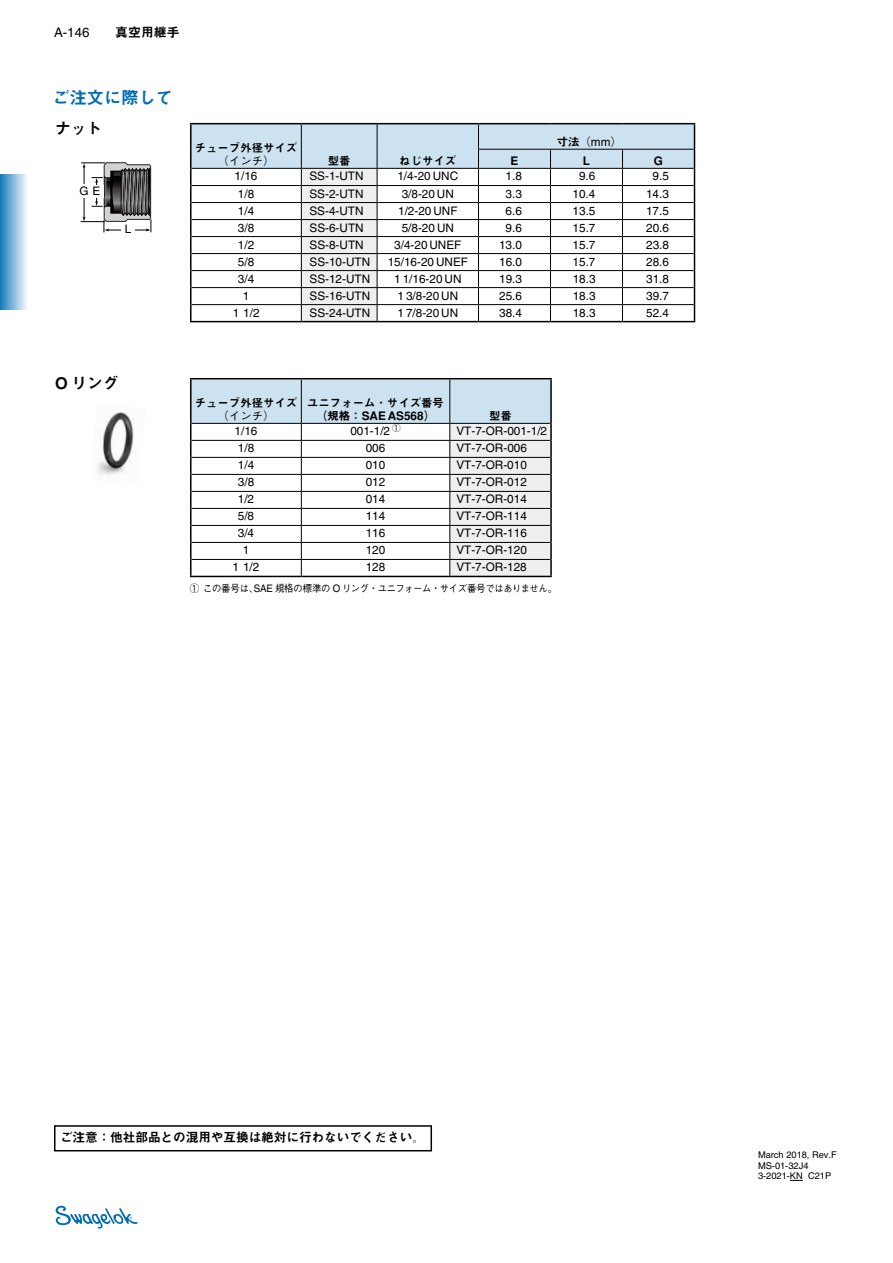
<style>
.page{position:relative;width:893px;height:1263px;background:#fff}
.page>*{position:absolute;margin:0;border:0;box-sizing:border-box;transform-origin:0 0}
.t1{font:17.25px "Midashi Go MB31";color:#006cb2}
.t2{font:15.75px "Midashi Go MB31";color:#000}
.t3{font:13.35px "Helvetica";color:#000}
.t4{font:12.9px "Midashi Go MB31";letter-spacing:-.015em;color:#000}
.t5{font:11.7px "Helvetica";color:#000}
.t6{font:700 11.7px "Helvetica";color:#000}
.t7{font:11.4px "Midashi Go MB31";color:#000}
.t8{font:500 11.1px "Gothic BBB";letter-spacing:.02em;color:#000}
.t9{font:500 9.9px "Gothic BBB";letter-spacing:-.04em;color:#000;scale:.94 1}
.t10{font:9.3px/10.5px "Helvetica";color:#000}
.s1{font-family:"Gothic BBB";font-weight:500;font-size:12.9px}
.s2{font-family:"Midashi Go MB31";font-size:12.9px}
.s3{font-size:11.4px}
.s4{font-family:"Gothic BBB";font-weight:500}
.s5{font-family:"Helvetica";font-size:11.7px}
.s6{font-family:"Helvetica";font-weight:700;font-size:16.2px}
.s7{font-family:"Midashi Go MB31";font-weight:400;font-size:11.4px}
.s8{font-size:10.05px}
.s9{font-family:"Helvetica";font-weight:400;font-size:10.35px}
</style>
<div class="page">
<div style="left:0;top:174px;width:28px;height:135px;background:linear-gradient(to right,#1a7bba,#f2f8fb)"></div>
<svg style="left:56px;top:1206px;width:82px;height:22px"></svg>
<div style="left:54px;top:1125px;width:378px;height:26px;border:2px solid #000"></div>
<svg style="left:790px;top:1180px;width:13px;height:1px"></svg>
<img style="left:97px;top:412px;width:37px;height:63px">
<hr style="left:190px;top:378px;width:111px;height:1px;background:#000">
<hr style="left:301px;top:378px;width:149px;height:1px;background:#000">
<hr style="left:450px;top:378px;width:102px;height:1px;background:#000">
<hr style="left:190px;top:576px;width:111px;height:1px;background:#000">
<hr style="left:301px;top:576px;width:149px;height:1px;background:#000">
<hr style="left:450px;top:576px;width:102px;height:1px;background:#000">
<svg style="left:190px;top:379px;width:362px;height:197px"></svg>
<hr style="left:190px;top:123px;width:111px;height:1px;background:#000">
<hr style="left:301px;top:123px;width:76px;height:1px;background:#000">
<hr style="left:377px;top:123px;width:101px;height:1px;background:#000">
<hr style="left:478px;top:123px;width:72px;height:1px;background:#000">
<hr style="left:550px;top:123px;width:72px;height:1px;background:#000">
<hr style="left:622px;top:123px;width:73px;height:1px;background:#000">
<svg style="left:190px;top:124px;width:505px;height:198px"></svg>
<svg style="left:81px;top:162px;width:71px;height:70px"></svg>
<div style="left:77px;top:184px;width:14px;height:14px;background:#fff"></div>
<div style="left:90px;top:185px;width:13px;height:12px;background:#fff"></div>
<div style="left:121px;top:223px;width:14px;height:13px;background:#fff"></div>
<p class="t3" style="left:54px;top:25px;width:127px">A-146<span class="s1">　　</span><span class="s2">真空用継手</span></p>
<h1 class="t1" style="left:52px;top:87px;width:122px">ご注文に際して</h1>
<h2 class="t2" style="left:55px;top:119px;width:49px">ナット</h2>
<p class="t5" style="left:80px;top:184px;width:22px">G E</p>
<p class="t5" style="left:125px;top:222px;width:8px">L</p>
<p class="t7" style="left:195px;top:141px;width:104px">チューブ外径サイズ</p>
<p class="t8" style="left:218px;top:154px;width:58px"><span class="s3">（</span>インチ<span class="s3">）</span></p>
<p class="t7" style="left:328px;top:154px;width:24px">型番</p>
<p class="t7" style="left:399px;top:154px;width:58px">ねじサイズ</p>
<p class="t7" style="left:557px;top:135px;width:67px">寸法<span class="s4">（</span><span class="s5">mm</span><span class="s4">）</span></p>
<p class="t6" style="left:511px;top:154px;width:9px">E</p>
<p class="t6" style="left:583px;top:154px;width:9px">L</p>
<p class="t6" style="left:654px;top:154px;width:11px">G</p>
<p class="t5" style="left:235px;top:170px;width:24px">1/16</p>
<p class="t5" style="left:309px;top:170px;width:56px">SS-1-UTN</p>
<p class="t5" style="left:397px;top:170px;width:62px">1/4-20 UNC</p>
<p class="t5" style="left:506px;top:170px;width:18px">1.8</p>
<p class="t5" style="left:579px;top:170px;width:18px">9.6</p>
<p class="t5" style="left:653px;top:170px;width:18px">9.5</p>
<p class="t5" style="left:238px;top:187px;width:18px">1/8</p>
<p class="t5" style="left:309px;top:187px;width:56px">SS-2-UTN</p>
<p class="t5" style="left:402px;top:187px;width:54px">3/8-20 UN</p>
<p class="t5" style="left:506px;top:187px;width:18px">3.3</p>
<p class="t5" style="left:573px;top:187px;width:24px">10.4</p>
<p class="t5" style="left:646px;top:187px;width:24px">14.3</p>
<p class="t5" style="left:238px;top:204px;width:18px">1/4</p>
<p class="t5" style="left:309px;top:204px;width:56px">SS-4-UTN</p>
<p class="t5" style="left:398px;top:204px;width:61px">1/2-20 UNF</p>
<p class="t5" style="left:506px;top:204px;width:18px">6.6</p>
<p class="t5" style="left:573px;top:204px;width:24px">13.5</p>
<p class="t5" style="left:646px;top:204px;width:24px">17.5</p>
<p class="t5" style="left:238px;top:221px;width:18px">3/8</p>
<p class="t5" style="left:309px;top:221px;width:56px">SS-6-UTN</p>
<p class="t5" style="left:402px;top:221px;width:54px">5/8-20 UN</p>
<p class="t5" style="left:506px;top:221px;width:18px">9.6</p>
<p class="t5" style="left:573px;top:221px;width:24px">15.7</p>
<p class="t5" style="left:646px;top:221px;width:24px">20.6</p>
<p class="t5" style="left:238px;top:238px;width:18px">1/2</p>
<p class="t5" style="left:310px;top:238px;width:56px">SS-8-UTN</p>
<p class="t5" style="left:394px;top:238px;width:69px">3/4-20 UNEF</p>
<p class="t5" style="left:499px;top:238px;width:24px">13.0</p>
<p class="t5" style="left:573px;top:238px;width:24px">15.7</p>
<p class="t5" style="left:646px;top:238px;width:24px">23.8</p>
<p class="t5" style="left:238px;top:255px;width:18px">5/8</p>
<p class="t5" style="left:310px;top:255px;width:62px">SS-10-UTN</p>
<p class="t5" style="left:388px;top:255px;width:82px">15/16-20 UNEF</p>
<p class="t5" style="left:499px;top:255px;width:24px">16.0</p>
<p class="t5" style="left:573px;top:255px;width:24px">15.7</p>
<p class="t5" style="left:646px;top:255px;width:24px">28.6</p>
<p class="t5" style="left:238px;top:272px;width:18px">3/4</p>
<p class="t5" style="left:310px;top:272px;width:62px">SS-12-UTN</p>
<p class="t5" style="left:394px;top:272px;width:69px">1 1/16-20 UN</p>
<p class="t5" style="left:499px;top:272px;width:24px">19.3</p>
<p class="t5" style="left:573px;top:272px;width:24px">18.3</p>
<p class="t5" style="left:646px;top:272px;width:24px">31.8</p>
<p class="t5" style="left:243px;top:289px;width:8px">1</p>
<p class="t5" style="left:310px;top:289px;width:62px">SS-16-UTN</p>
<p class="t5" style="left:398px;top:289px;width:62px">1 3/8-20 UN</p>
<p class="t5" style="left:499px;top:289px;width:24px">25.6</p>
<p class="t5" style="left:573px;top:289px;width:24px">18.3</p>
<p class="t5" style="left:646px;top:289px;width:24px">39.7</p>
<p class="t5" style="left:233px;top:306px;width:28px">1 1/2</p>
<p class="t5" style="left:310px;top:306px;width:62px">SS-24-UTN</p>
<p class="t5" style="left:398px;top:306px;width:62px">1 7/8-20 UN</p>
<p class="t5" style="left:499px;top:306px;width:24px">38.4</p>
<p class="t5" style="left:573px;top:306px;width:24px">18.3</p>
<p class="t5" style="left:646px;top:306px;width:24px">52.4</p>
<h2 class="t2" style="left:55px;top:374px;width:65px"><span class="s6">O</span> リング</h2>
<p class="t7" style="left:195px;top:396px;width:104px">チューブ外径サイズ</p>
<p class="t8" style="left:218px;top:409px;width:58px"><span class="s3">（</span>インチ<span class="s3">）</span></p>
<p class="t7" style="left:307px;top:396px;width:138px">ユニフォーム・サイズ番号</p>
<p class="t6" style="left:316px;top:409px;width:120px"><span class="s7">（規格：</span>SAE AS568<span class="s7">）</span></p>
<p class="t7" style="left:489px;top:409px;width:24px">型番</p>
<p class="t5" style="left:235px;top:424px;width:24px">1/16</p>
<p class="t5" style="left:350px;top:424px;width:52px">001-1/2 <sup>①</sup></p>
<p class="t5" style="left:456px;top:424px;width:92px">VT-7-OR-001-1/2</p>
<p class="t5" style="left:238px;top:441px;width:18px">1/8</p>
<p class="t5" style="left:366px;top:441px;width:21px">006</p>
<p class="t5" style="left:456px;top:441px;width:72px">VT-7-OR-006</p>
<p class="t5" style="left:238px;top:458px;width:18px">1/4</p>
<p class="t5" style="left:366px;top:458px;width:21px">010</p>
<p class="t5" style="left:456px;top:458px;width:72px">VT-7-OR-010</p>
<p class="t5" style="left:238px;top:475px;width:18px">3/8</p>
<p class="t5" style="left:366px;top:475px;width:21px">012</p>
<p class="t5" style="left:456px;top:475px;width:72px">VT-7-OR-012</p>
<p class="t5" style="left:238px;top:492px;width:18px">1/2</p>
<p class="t5" style="left:366px;top:492px;width:21px">014</p>
<p class="t5" style="left:456px;top:492px;width:72px">VT-7-OR-014</p>
<p class="t5" style="left:238px;top:509px;width:18px">5/8</p>
<p class="t5" style="left:366px;top:509px;width:21px">114</p>
<p class="t5" style="left:456px;top:509px;width:72px">VT-7-OR-114</p>
<p class="t5" style="left:238px;top:526px;width:18px">3/4</p>
<p class="t5" style="left:366px;top:526px;width:21px">116</p>
<p class="t5" style="left:456px;top:526px;width:72px">VT-7-OR-116</p>
<p class="t5" style="left:243px;top:543px;width:8px">1</p>
<p class="t5" style="left:366px;top:543px;width:21px">120</p>
<p class="t5" style="left:456px;top:543px;width:72px">VT-7-OR-120</p>
<p class="t5" style="left:233px;top:560px;width:28px">1 1/2</p>
<p class="t5" style="left:366px;top:560px;width:21px">128</p>
<p class="t5" style="left:456px;top:560px;width:72px">VT-7-OR-128</p>
<p class="t9" style="left:190px;top:583px;width:392px"><span class="s8">①</span> この<span class="s8">番号</span>は<span class="s8">、</span><span class="s9">SAE</span> <span class="s8">規格</span>の<span class="s8">標準</span>の <span class="s9">O</span> リング<span class="s8">･</span>ユニフォーム<span class="s8">･</span>サイズ<span class="s8">番号</span>ではありません<span class="s8">。</span></p>
<p class="t4" style="left:60px;top:1130px;width:366px">ご注意：他社部品との混用や互換は絶対に行わないでください。</p>
<p class="t10" style="left:758px;top:1149px;width:80px">March 2018, Rev.F<br>MS-01-32J4<br>3-2021-KN C21P</p>
</div>
